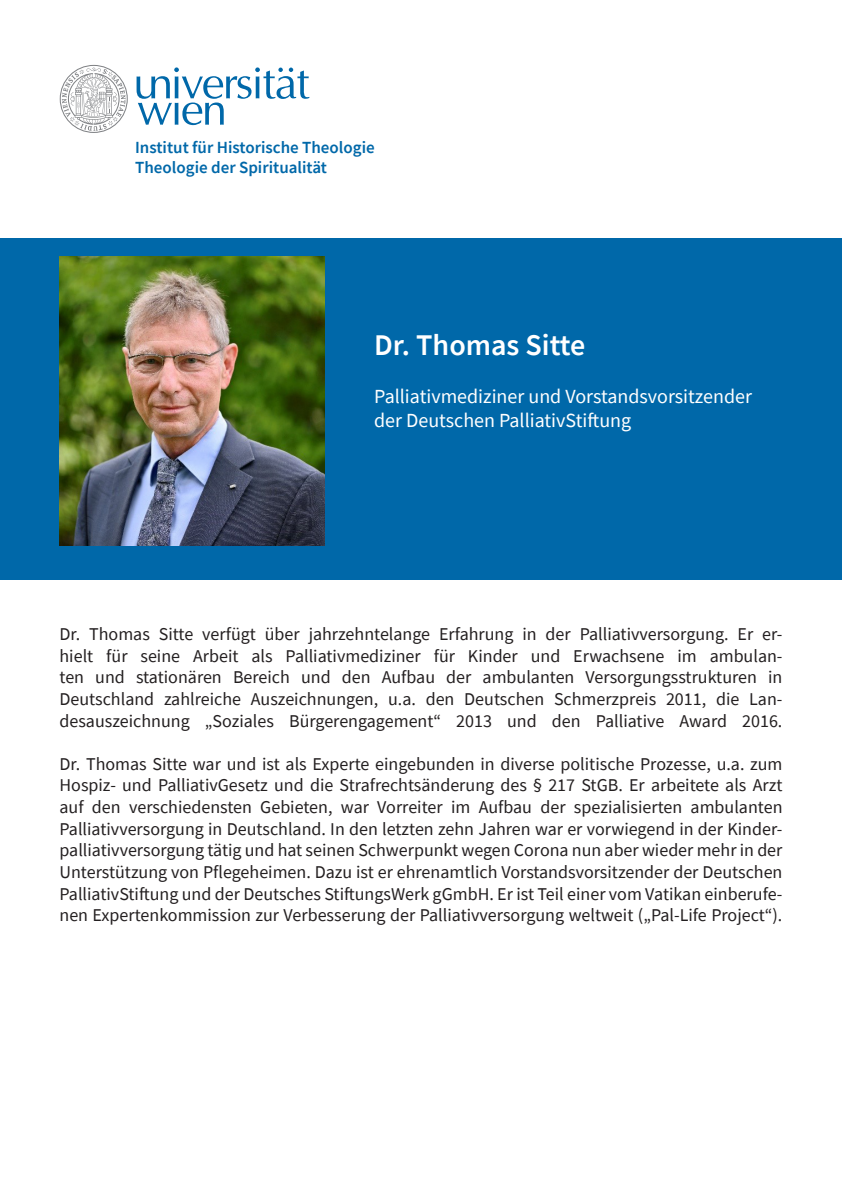
<style>
.page{position:relative;width:842px;height:1191px;background:#fff}
.page>*{position:absolute;margin:0;border:0;box-sizing:border-box;transform-origin:0 0}
.t1{font:600 30px "Source Sans Pro";color:#fff}
.t2{font:20px/24px "Source Sans Pro";color:#fff}
.t3{font:18px/21.6px "Source Sans Pro";color:#231f20;text-align:justify}
.t4{font:600 17px "Source Sans Pro";color:#0068a9}
</style>
<div class="page">
<div style="left:0;top:238px;width:842px;height:342px;background:#0068a9"></div>
<img style="left:60px;top:257px;width:265px;height:289px">
<svg style="left:60px;top:65px;width:68px;height:68px"></svg>
<svg style="left:137px;top:67px;width:172px;height:58px"></svg>
<p class="t4" style="left:135px;top:136px;width:241px">Institut für Historische Theologie</p>
<p class="t4" style="left:135px;top:156px;width:193px">Theologie der Spiritualität</p>
<p class="t1" style="left:374px;top:325px;width:213px">Dr. Thomas Sitte</p>
<p class="t2" style="left:374px;top:384px;width:379px">Palliativmediziner und Vorstandsvorsitzender der Deutschen PalliativStiftung</p>
<p class="t3" style="left:60px;top:623px;width:724px">Dr. Thomas Sitte verfügt über jahrzehntelange Erfahrung in der Palliativversorgung. Er er&shy;hielt für seine Arbeit als Palliativmediziner für Kinder und Erwachsene im ambulan&shy;ten und stationären Bereich und den Aufbau der ambulanten Versorgungsstrukturen in Deutschland zahlreiche Auszeichnungen, u.a. den Deutschen Schmerzpreis 2011, die Lan&shy;desauszeichnung „Soziales Bürgerengagement“ 2013 und den Palliative Award 2016.</p>
<p class="t3" style="left:60px;top:753px;width:724px">Dr. Thomas Sitte war und ist als Experte eingebunden in diverse politische Prozesse, u.a. zum Hospiz- und PalliativGesetz und die Strafrechtsänderung des § 217 StGB. Er arbeitete als Arzt auf den verschiedensten Gebieten, war Vorreiter im Aufbau der spezialisierten ambulanten Palliativversorgung in Deutschland. In den letzten zehn Jahren war er vorwiegend in der Kinder&shy;palliativversorgung tätig und hat seinen Schwerpunkt wegen Corona nun aber wieder mehr in der Unterstützung von Pflegeheimen. Dazu ist er ehrenamtlich Vorstandsvorsitzender der Deutschen PalliativStiftung und der Deutsches StiftungsWerk gGmbH. Er ist Teil einer vom Vatikan einberufe&shy;nen Expertenkommission zur Verbesserung der Palliativversorgung weltweit („Pal-Life Project“).</p>
</div>
